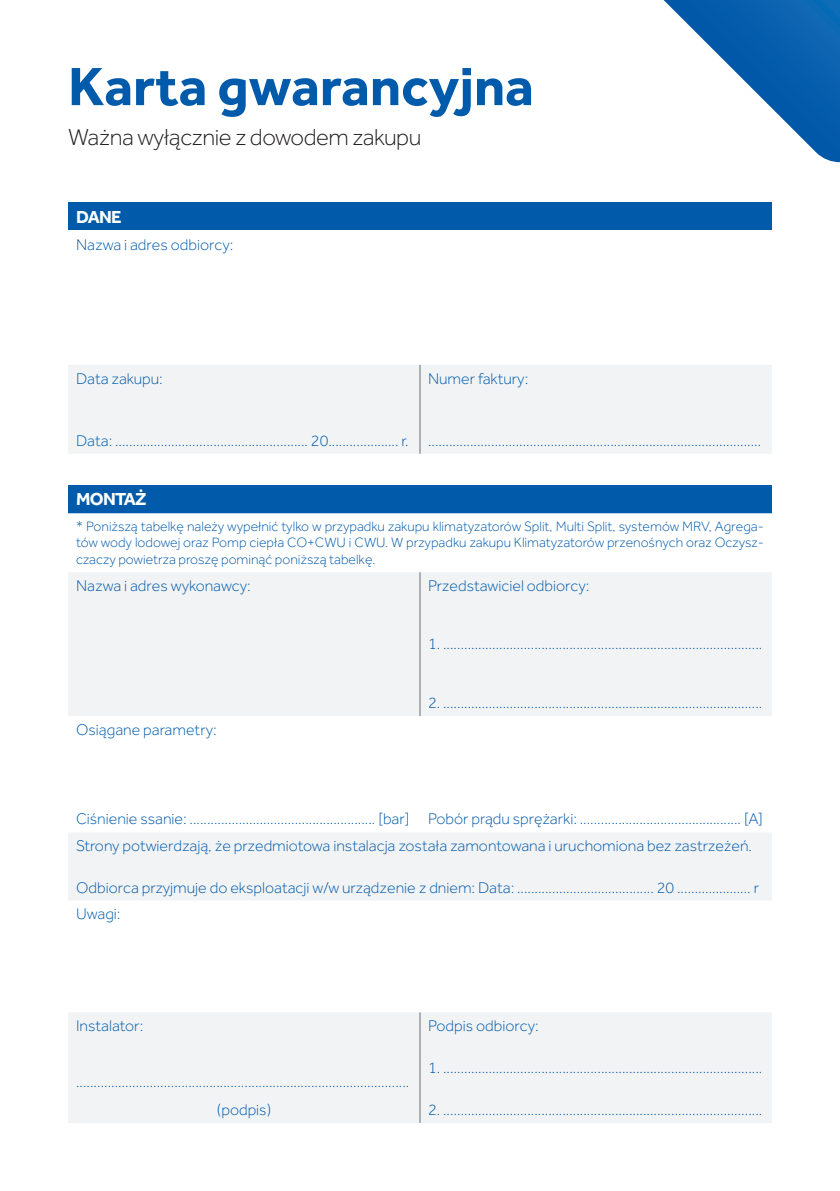
<style>
.page{position:relative;width:840px;height:1191px;background:#fff}
.page>*{position:absolute;margin:0;border:0;box-sizing:border-box;transform-origin:0 0}
.t1{font:700 55.6px "Effra";color:#015aaa}
.t2{font:300 24px "Effra";letter-spacing:-.02em;color:#231f20}
.t3{font:700 18px "Effra";letter-spacing:-.04em;color:#fff}
.t4{font:300 16px/26.6px "Effra";color:#015aaa}
.t5{font:300 14px/16.8px "Effra";color:#015aaa;text-align:justify}
</style>
<div class="page">
<img style="left:663px;top:0;width:176px;height:162px">
<div style="left:68px;top:203px;width:703px;height:28px;background:#015aaa"></div>
<div style="left:68px;top:365px;width:703px;height:89px;background:#f2f3f4"></div>
<hr style="left:419px;top:365px;width:1px;height:89px;background:#6c6d70">
<div style="left:68px;top:485px;width:703px;height:28px;background:#015aaa"></div>
<svg style="left:68px;top:572px;width:703px;height:551px;fill:#f2f3f4"></svg>
<hr style="left:419px;top:572px;width:1px;height:144px;background:#6c6d70">
<hr style="left:419px;top:1012px;width:1px;height:111px;background:#6c6d70">
<h1 class="t1" style="left:68px;top:53px;width:467px">Karta gwarancyjna</h1>
<h2 class="t2" style="left:68px;top:124px;width:354px">Ważna wyłącznie z dowodem zakupu</h2>
<p class="t3" style="left:76px;top:206px;width:47px">DANE</p>
<p class="t4" style="left:76px;top:231px;width:159px">Nazwa i adres odbiorcy:</p>
<p class="t4" style="left:76px;top:365px;width:88px">Data zakupu:</p>
<p class="t4" style="left:76px;top:427px;width:334px">Data: ....................................................... 20.................... r.</p>
<p class="t4" style="left:428px;top:365px;width:102px">Numer faktury:</p>
<p class="t4" style="left:428px;top:427px;width:334px">...............................................................................................</p>
<p class="t3" style="left:76px;top:488px;width:72px">MONTAŻ</p>
<p class="t5" style="left:76px;top:517px;width:688px">* Poniższą tabelkę należy wypełnić tylko w przypadku zakupu klimatyzatorów Split, Multi Split, systemów MRV, Agrega&shy;tów wody lodowej oraz Pomp ciepła CO+CWU i CWU. W przypadku zakupu Klimatyzatorów przenośnych oraz Oczysz&shy;czaczy powietrza proszę pominąć poniższą tabelkę.</p>
<p class="t4" style="left:76px;top:572px;width:176px">Nazwa i adres wykonawcy:</p>
<p class="t4" style="left:428px;top:572px;width:163px">Przedstawiciel odbiorcy:</p>
<p class="t4" style="left:428px;top:631px;width:335px">1. ...........................................................................................</p>
<p class="t4" style="left:76px;top:716px;width:142px">Osiągane parametry:</p>
<p class="t4" style="left:428px;top:689px;width:335px">2. ...........................................................................................</p>
<p class="t4" style="left:76px;top:805px;width:688px">Ciśnienie ssanie: ..................................................... [bar] Pobór prądu sprężarki: .............................................. [A]<br>Strony potwierdzają, że przedmiotowa instalacja została zamontowana i uruchomiona bez zastrzeżeń.</p>
<p class="t4" style="left:76px;top:874px;width:684px">Odbiorca przyjmuje do eksploatacji w/w urządzenie z dniem: Data: ....................................... 20 ..................... r<br>Uwagi:</p>
<p class="t4" style="left:76px;top:1012px;width:69px">Instalator:</p>
<p class="t4" style="left:76px;top:1067px;width:334px;line-height:28px;text-align:center">............................................................................................... (podpis)</p>
<p class="t4" style="left:428px;top:1012px;width:112px">Podpis odbiorcy:</p>
<p class="t4" style="left:428px;top:1054px;width:335px">1. ...........................................................................................</p>
<p class="t4" style="left:428px;top:1096px;width:335px">2. ...........................................................................................</p>
</div>
